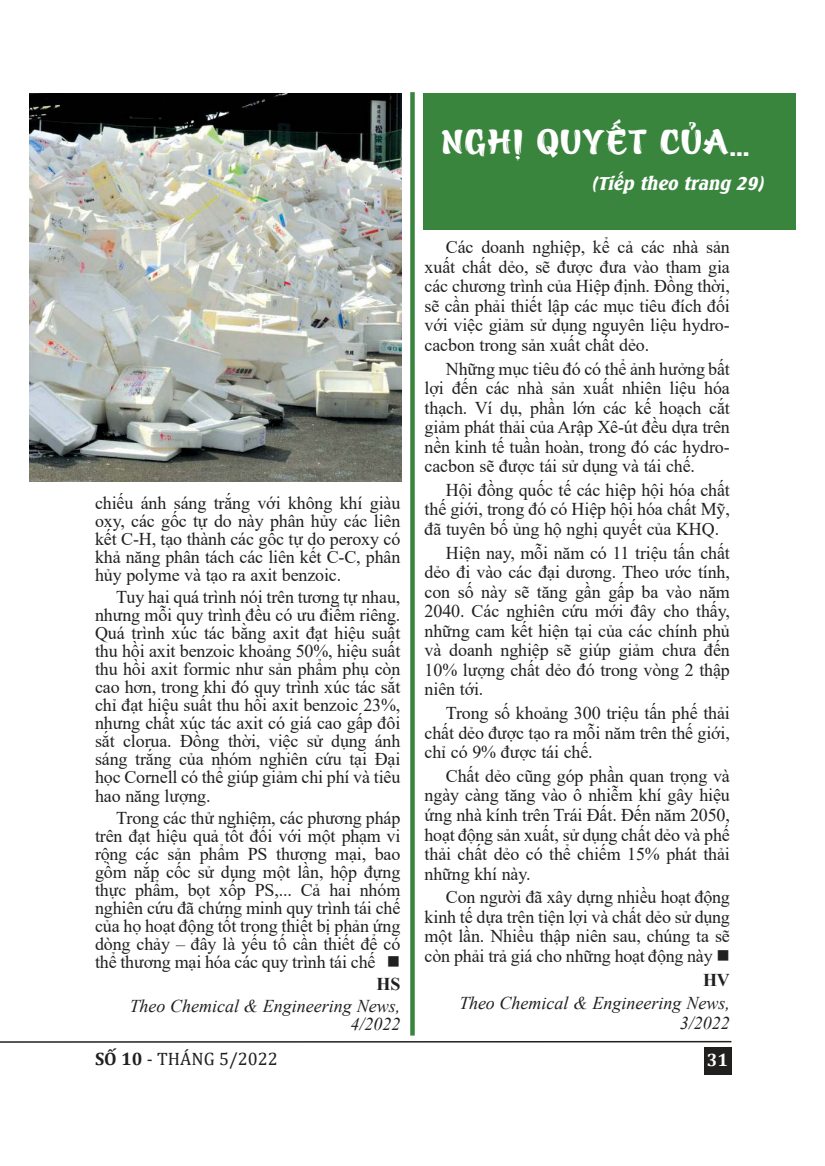
<style>
.page{position:relative;width:825px;height:1166px;background:#fff}
.page>*{position:absolute;margin:0;border:0;box-sizing:border-box;transform-origin:0 0}
.t1{font:39px "UTM Azuki";letter-spacing:.02em;color:#fff}
.t2{font:18px/19.5px "Times New Roman";letter-spacing:-.01em;color:#221f1f;text-align:justify}
.t3{font:italic 18px/18px "Times New Roman";color:#221f1f;text-align:right}
.t4{font:italic 700 18px "UTM Seagull";letter-spacing:-.01em;color:#fff}
.t5{font:18px "Cambria";color:#221f1f}
.t6{font:700 18px "Times New Roman";color:#221f1f}
.t7{font:700 18px "Cambria";color:#fff}
.s1{font-family:"UTM Colossalis";font-size:27px}
.s2{font-weight:700}
</style>
<div class="page">
<div style="left:704px;top:1046px;width:27px;height:28px;background:#221f1f"></div>
<svg style="left:0;top:1040px;width:732px;height:3px"></svg>
<div style="left:423px;top:94px;width:372px;height:136px;background:#39853d"></div>
<div style="left:410px;top:92px;width:5px;height:943px;background:#39853d"></div>
<img style="left:30px;top:94px;width:372px;height:387px">
<p class="t2" style="left:95px;top:495px;width:307px;line-height:18px">chiếu ánh sáng trắng với không khí giàu oxy, các gốc tự do này phân hủy các liên kết C-H, tạo thành các gốc tự do peroxy có khả năng phân tách các liên kết C-C, phân hủy polyme và tạo ra axit benzoic.</p>
<p class="t2" style="left:95px;top:589px;width:307px;line-height:18px;text-indent:21px">Tuy hai quá trình nói trên tương tự nhau, nhưng mỗi quy trình đều có ưu điểm riêng.<br>Quá trình xúc tác bằng axit đạt hiệu suất thu hồi axit benzoic khoảng 50%, hiệu suất thu hồi axit formic như sản phẩm phụ còn cao hơn, trong khi đó quy trình xúc tác sắt chỉ đạt hiệu suất thu hồi axit benzoic 23%, nhưng chất xúc tác axit có giá cao gấp đôi sắt clorua. Đồng thời, việc sử dụng ánh sáng trắng của nhóm nghiên cứu tại Đại học Cornell có thể giúp giảm chi phí và tiêu hao năng lượng.</p>
<p class="t2" style="left:95px;top:810px;width:307px;line-height:18px;text-indent:21px">Trong các thử nghiệm, các phương pháp trên đạt hiệu quả tốt đối với một phạm vi rộng các sản phẩm PS thương mại, bao gồm nắp cốc sử dụng một lần, hộp đựng thực phẩm, bọt xốp PS,... Cả hai nhóm nghiên cứu đã chứng minh quy trình tái chế của họ hoạt động tốt trong thiết bị phản ứng dòng chảy – đây là yếu tố cần thiết để có thể thương mại hóa các quy trình tái chế ■</p>
<p class="t6" style="left:376px;top:977px;width:25px">HS</p>
<p class="t3" style="left:130px;top:998px;width:272px">Theo Chemical &amp; Engineering News,<br>4/2022</p>
<h1 class="t1" style="left:441px;top:115px;width:310px">NGHỊ QUYẾT CỦA<span class="s1">...</span></h1>
<p class="t4" style="left:590px;top:172px;width:175px">(Tiếp theo trang 29)</p>
<p class="t2" style="left:425px;top:239px;width:307px;text-indent:21px">Các doanh nghiệp, kể cả các nhà sản xuất chất dẻo, sẽ được đưa vào tham gia các chương trình của Hiệp định. Đồng thời, sẽ cần phải thiết lập các mục tiêu đích đối với việc giảm sử dụng nguyên liệu hydro&shy;cacbon trong sản xuất chất dẻo.</p>
<p class="t2" style="left:425px;top:360px;width:307px;text-indent:21px">Những mục tiêu đó có thể ảnh hưởng bất lợi đến các nhà sản xuất nhiên liệu hóa thạch. Ví dụ, phần lớn các kế hoạch cắt giảm phát thải của Arập Xê-út đều dựa trên nền kinh tế tuần hoàn, trong đó các hydro&shy;cacbon sẽ được tái sử dụng và tái chế.</p>
<p class="t2" style="left:425px;top:481px;width:307px;text-indent:21px">Hội đồng quốc tế các hiệp hội hóa chất thế giới, trong đó có Hiệp hội hóa chất Mỹ, đã tuyên bố ủng hộ nghị quyết của KHQ.</p>
<p class="t2" style="left:425px;top:544px;width:307px;text-indent:21px">Hiện nay, mỗi năm có 11 triệu tấn chất dẻo đi vào các đại dương. Theo ước tính, con số này sẽ tăng gần gấp ba vào năm 2040. Các nghiên cứu mới đây cho thấy, những cam kết hiện tại của các chính phủ và doanh nghiệp sẽ giúp giảm chưa đến 10% lượng chất dẻo đó trong vòng 2 thập niên tới.</p>
<p class="t2" style="left:425px;top:704px;width:307px;text-indent:21px">Trong số khoảng 300 triệu tấn phế thải chất dẻo được tạo ra mỗi năm trên thế giới, chỉ có 9% được tái chế.</p>
<p class="t2" style="left:425px;top:767px;width:307px;text-indent:21px">Chất dẻo cũng góp phần quan trọng và ngày càng tăng vào ô nhiễm khí gây hiệu ứng nhà kính trên Trái Đất. Đến năm 2050, hoạt động sản xuất, sử dụng chất dẻo và phế thải chất dẻo có thể chiếm 15% phát thải những khí này.</p>
<p class="t2" style="left:425px;top:888px;width:307px;text-indent:21px">Con người đã xây dựng nhiều hoạt động kinh tế dựa trên tiện lợi và chất dẻo sử dụng một lần. Nhiều thập niên sau, chúng ta sẽ còn phải trả giá cho những hoạt động này ■</p>
<p class="t6" style="left:703px;top:972px;width:28px">HV</p>
<p class="t3" style="left:459px;top:995px;width:272px;line-height:19.5px">Theo Chemical &amp; Engineering News,<br>3/2022</p>
<p class="t5" style="left:95px;top:1047px;width:184px"><span class="s2">SỐ 10</span> ‐ THÁNG 5/2022</p>
<p class="t7" style="left:707px;top:1048px;width:23px">31</p>
</div>
